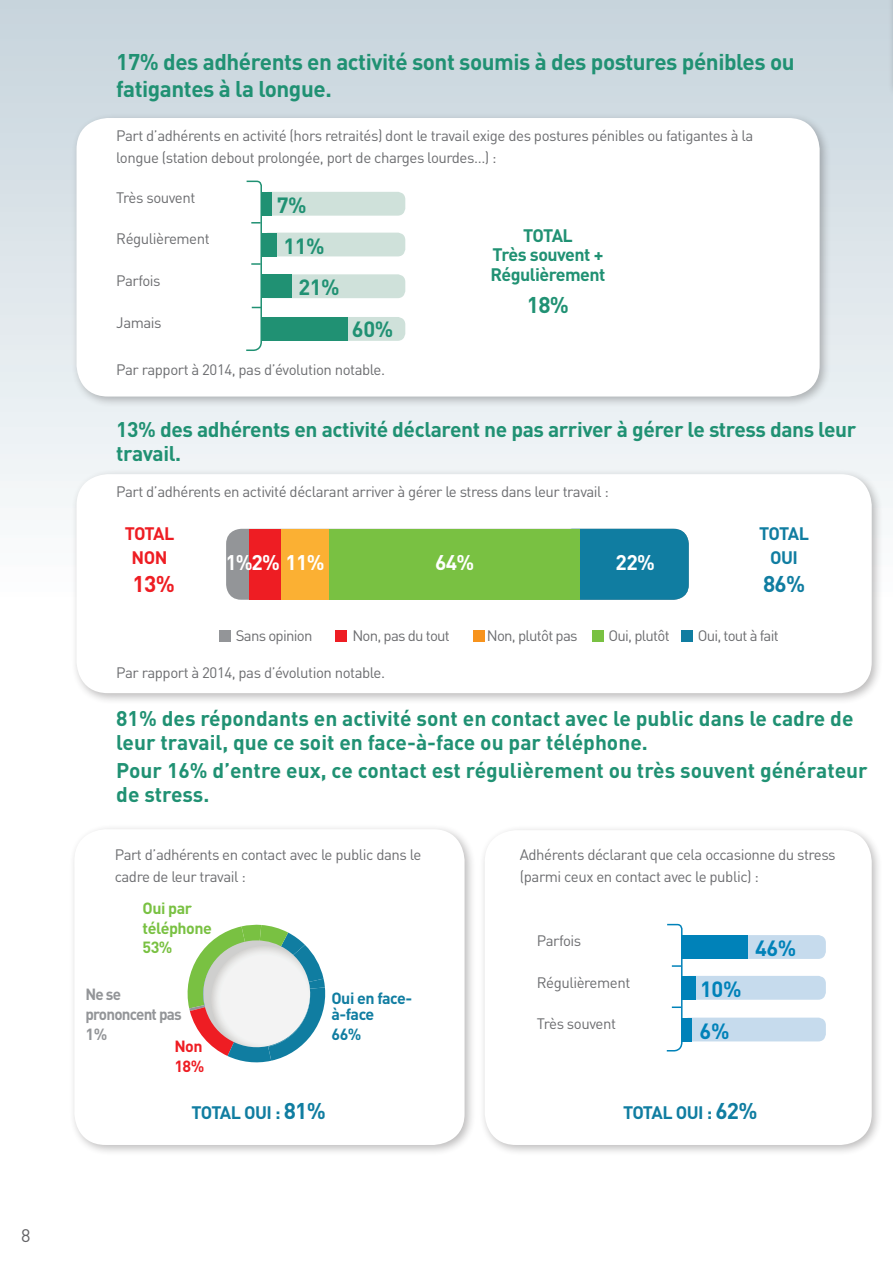
<style>
.page{position:relative;width:893px;height:1263px;background:#fff}
.page>*{position:absolute;margin:0;border:0;box-sizing:border-box;transform-origin:0 0}
.t1{font:700 22.5px/27px "DIN";letter-spacing:-.02em;color:#209173}
.t2{font:700 22.5px "DIN";color:#ee1d23}
.t3{font:700 22.5px "DIN";color:#107da1}
.t4{font:700 21.75px "DIN";color:#209173}
.t5{font:700 21.75px/41.7px "DIN";color:#0082b9}
.t6{font:700 21px/24px "DIN";color:#209173}
.t7{font:700 21px/24px "DIN";letter-spacing:-.02em;color:#209173}
.t8{font:700 21px "DIN";color:#fff;scale:.95 1}
.t9{font:700 21px "DIN";color:#fff}
.t10{font:18px "DIN";color:#636366}
.t11{font:700 17.85px/24.6px "DIN";letter-spacing:-.04em;color:#107da1;text-align:center}
.t12{font:700 17.85px/19.5px "DIN";letter-spacing:-.03em;color:#209173;text-align:center}
.t13{font:700 17.85px/24.6px "DIN";letter-spacing:-.04em;color:#ee1d23;text-align:center}
.t14{font:700 16.05px/16px "DIN";letter-spacing:-.03em;color:#107da1}
.t15{font:700 16.05px/19.8px "DIN";letter-spacing:-.05em;color:#939598;scale:.95 1}
.t16{font:700 16.05px/19.8px "DIN";letter-spacing:-.03em;color:#79c142}
.t17{font:700 16.05px/19.8px "DIN";color:#ee1d23}
.t18{font:15px/22.5px "DIN";letter-spacing:-.03em;color:#6c6d70}
.t19{font:15px "DIN";letter-spacing:-.05em;color:#6c6d70}
.s1{font-size:22.5px}
</style>
<div class="page">
<div style="left:0;top:0;width:893px;height:601px;background:linear-gradient(to bottom,#c6d3dc,#fdfefe)"></div>
<div style="left:69px;top:824px;width:407px;height:332px;background:#231f20;opacity:.3"></div>
<div style="left:74px;top:829px;width:391px;height:316px;background:#fff;border-radius:31px"></div>
<div style="left:479px;top:825px;width:404px;height:331px;background:#231f20;opacity:.3"></div>
<div style="left:485px;top:830px;width:387px;height:315px;background:#fff;border-radius:31px"></div>
<div style="left:887px;top:0;width:6px;height:99px;background:#c8d3db"></div>
<svg style="left:892px;top:0;width:1px;height:39px"></svg>
<div style="left:71px;top:469px;width:812px;height:236px;background:#231f20;opacity:.3"></div>
<div style="left:77px;top:474px;width:795px;height:219px;background:#fff;border-radius:31px"></div>
<div style="left:226px;top:529px;width:463px;height:71px;background:#939598;border-radius:15px"></div>
<div style="left:557px;top:529px;width:132px;height:71px;background:#107da1;border-radius:15px"></div>
<div style="left:277px;top:529px;width:55px;height:71px;background:#fbb033"></div>
<div style="left:249px;top:529px;width:32px;height:71px;background:#ee1d23"></div>
<div style="left:329px;top:529px;width:251px;height:71px;background:#79c142"></div>
<div style="left:219px;top:630px;width:12px;height:11px;background:#939598"></div>
<div style="left:336px;top:630px;width:11px;height:11px;background:#ee1d23"></div>
<div style="left:473px;top:630px;width:12px;height:11px;background:#f7931d"></div>
<div style="left:592px;top:630px;width:11px;height:11px;background:#79c142"></div>
<div style="left:681px;top:630px;width:11px;height:11px;background:#107da1"></div>
<svg style="left:187px;top:924px;width:139px;height:139px"></svg>
<div style="left:71px;top:113px;width:760px;height:295px;background:#231f20;opacity:.3"></div>
<div style="left:77px;top:118px;width:743px;height:278px;background:#fff;border-radius:31px"></div>
<div style="left:261px;top:192px;width:144px;height:24px;background:#cfe1da;border-radius:8px"></div>
<div style="left:261px;top:233px;width:144px;height:23px;background:#cfe1da;border-radius:8px"></div>
<div style="left:261px;top:274px;width:144px;height:24px;background:#cfe1da;border-radius:8px"></div>
<div style="left:261px;top:317px;width:144px;height:24px;background:#cfe1da;border-radius:8px"></div>
<div style="left:261px;top:192px;width:10px;height:24px;background:#209173"></div>
<div style="left:261px;top:233px;width:16px;height:23px;background:#209173"></div>
<div style="left:261px;top:274px;width:30px;height:24px;background:#209173"></div>
<div style="left:261px;top:317px;width:86px;height:24px;background:#209173"></div>
<svg style="left:246px;top:180px;width:17px;height:171px"></svg>
<svg style="left:666px;top:923px;width:17px;height:129px"></svg>
<div style="left:682px;top:935px;width:144px;height:24px;background:#c6dbed;border-radius:8px"></div>
<div style="left:682px;top:976px;width:144px;height:24px;background:#c6dbed;border-radius:8px"></div>
<div style="left:682px;top:1017px;width:144px;height:24px;background:#c6dbed;border-radius:8px"></div>
<div style="left:682px;top:935px;width:66px;height:24px;background:#0082b9"></div>
<div style="left:682px;top:976px;width:14px;height:24px;background:#0082b9"></div>
<div style="left:682px;top:1017px;width:10px;height:24px;background:#0082b9"></div>
<p class="t10" style="left:21px;top:1224px;width:11px">8</p>
<h1 class="t1" style="left:116px;top:48px;width:680px">17% des adhérents en activité sont soumis à des postures pénibles ou fatigantes à la longue.</h1>
<p class="t18" style="left:116px;top:124px;width:639px">Part d’adhérents en activité (hors retraités) dont le travail exige des postures pénibles ou fatigantes à la longue (station debout prolongée, port de charges lourdes…) :</p>
<p class="t18" style="left:116px;top:186px;width:81px">Très souvent</p>
<p class="t18" style="left:116px;top:227px;width:95px">Régulièrement</p>
<p class="t18" style="left:116px;top:269px;width:46px">Parfois</p>
<p class="t18" style="left:116px;top:311px;width:47px">Jamais</p>
<h2 class="t4" style="left:277px;top:191px;width:31px">7%</h2>
<h2 class="t4" style="left:283px;top:231px;width:43px">11%</h2>
<h2 class="t4" style="left:298px;top:273px;width:43px">21%</h2>
<h2 class="t4" style="left:352px;top:315px;width:43px">60%</h2>
<p class="t18" style="left:116px;top:358px;width:270px">Par rapport à 2014, pas d’évolution notable.</p>
<p class="t12" style="left:490px;top:225px;width:117px">TOTAL<br>Très souvent +<br>Régulièrement</p>
<h1 class="t1" style="left:527px;top:291px;width:44px">18%</h1>
<h3 class="t7" style="left:116px;top:417px;width:742px">13% des adhérents en activité déclarent ne pas arriver à gérer le stress dans leur travail.</h3>
<p class="t18" style="left:116px;top:480px;width:494px">Part d’adhérents en activité déclarant arriver à gérer le stress dans leur travail :</p>
<p class="t13" style="left:125px;top:520px;width:51px">TOTAL<br>NON</p>
<h3 class="t8" style="left:226px;top:549px;width:106px">1%2% 11%</h3>
<h3 class="t9" style="left:435px;top:549px;width:41px">64%</h3>
<h3 class="t9" style="left:616px;top:549px;width:41px">22%</h3>
<p class="t11" style="left:759px;top:520px;width:51px">TOTAL<br>OUI</p>
<h1 class="t2" style="left:133px;top:569px;width:44px">13%</h1>
<h1 class="t3" style="left:763px;top:569px;width:44px">86%</h1>
<p class="t19" style="left:236px;top:627px;width:78px">Sans opinion</p>
<p class="t19" style="left:352px;top:627px;width:99px">Non, pas du tout</p>
<p class="t19" style="left:487px;top:627px;width:92px">Non, plutôt pas</p>
<p class="t19" style="left:609px;top:627px;width:63px">Oui, plutôt</p>
<p class="t19" style="left:698px;top:627px;width:83px">Oui, tout à fait</p>
<p class="t18" style="left:116px;top:661px;width:270px">Par rapport à 2014, pas d’évolution notable.</p>
<h3 class="t6" style="left:116px;top:705px;width:739px">81% des répondants en activité sont en contact avec le public dans le cadre de leur travail, que ce soit en face-à-face ou par téléphone.</h3>
<h3 class="t6" style="left:116px;top:757px;width:753px">Pour 16% d’entre eux, ce contact est régulièrement ou très souvent générateur de stress.</h3>
<p class="t18" style="left:115px;top:842px;width:308px">Part d’adhérents en contact avec le public dans le cadre de leur travail :</p>
<p class="t16" style="left:143px;top:897px;width:71px">Oui par téléphone<br>53%</p>
<p class="t15" style="left:85px;top:983px;width:103px">Ne se prononcent pas<br>1%</p>
<p class="t17" style="left:174px;top:1035px;width:32px">Non<br>18%</p>
<p class="t14" style="left:331px;top:990px;width:82px">Oui en face&shy;à-face</p>
<p class="t14" style="left:331px;top:1026px;width:32px">66%</p>
<p class="t18" style="left:520px;top:842px;width:317px">Adhérents déclarant que cela occasionne du stress (parmi ceux en contact avec le public) :</p>
<p class="t18" style="left:537px;top:929px;width:46px">Parfois</p>
<p class="t18" style="left:537px;top:971px;width:95px">Régulièrement</p>
<p class="t18" style="left:537px;top:1012px;width:81px">Très souvent</p>
<h2 class="t5" style="left:700px;top:967px;width:43px">10%<br>6%</h2>
<h2 class="t5" style="left:755px;top:926px;width:43px">46%</h2>
<p class="t11" style="left:191px;top:1099px;width:136px">TOTAL OUI : <span class="s1">81%</span></p>
<p class="t11" style="left:623px;top:1099px;width:136px">TOTAL OUI : <span class="s1">62%</span></p>
</div>
